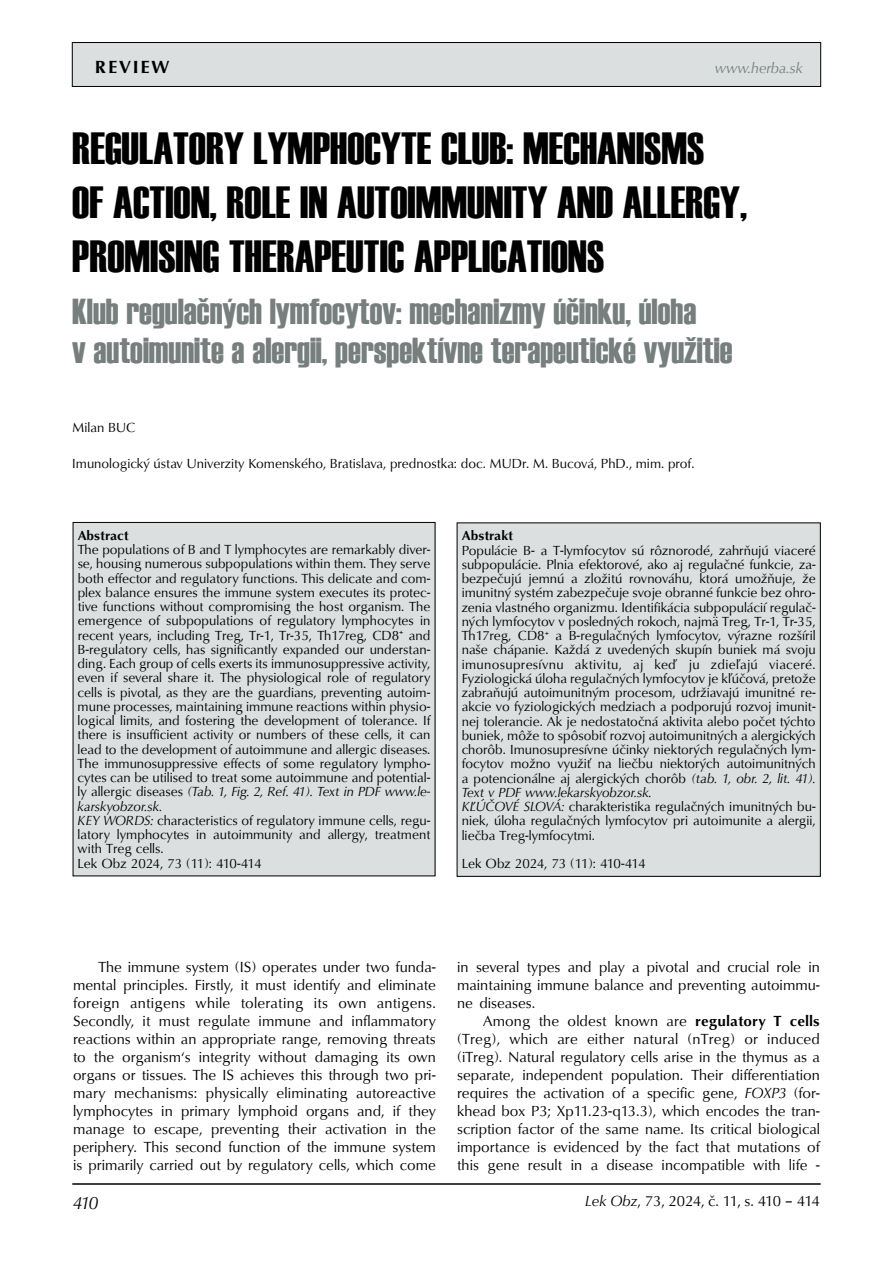
<style>
.page{position:relative;width:893px;height:1263px;background:#fff}
.page>*{position:absolute;margin:0;border:0;box-sizing:border-box;transform-origin:0 0}
.t1{font:45px/54px "Haettenschweiler";color:#000}
.t2{font:36px/39px "Haettenschweiler";color:#777e7e}
.t3{font:700 18px "URW Classico TEE";letter-spacing:.1em;color:#000}
.t4{font:italic 18px "URW Classico TEE";color:#000}
.t5{font:15px/18px "URW Classico TEE";color:#000;text-align:justify}
.t6{font:15px "URW Classico TEE";letter-spacing:-.05em;color:#000}
.t7{font:italic 15px "URW Classico TEE";color:#777e7e}
.t8{font:13.5px/14.2px "URW Classico TEE";color:#000}
.t9{font:700 13.5px "URW Classico TEE";color:#000}
.s1{font-style:italic}
.s2{font-weight:700}
</style>
<div class="page">
<div style="left:72px;top:43px;width:749px;height:43px;background:#dcdfe0"></div>
<div style="left:72px;top:42px;width:749px;height:45px;border:1px solid #000"></div>
<hr style="left:72px;top:1183px;width:749px;height:2px;background:#000">
<div style="left:73px;top:522px;width:362px;height:354px;background:#dcdfe0"></div>
<div style="left:457px;top:523px;width:363px;height:353px;background:#dcdfe0"></div>
<div style="left:457px;top:522px;width:364px;height:355px;border:1px solid #000"></div>
<h3 class="t3" style="left:95px;top:56px;width:76px">REVIEW</h3>
<p class="t7" style="left:715px;top:59px;width:90px">www.herba.sk</p>
<h1 class="t1" style="left:72px;top:121px;width:676px">REGULATORY LYMPHOCYTE CLUB: MECHANISMS<br>OF ACTION, ROLE IN AUTOIMMUNITY AND ALLERGY,<br>PROMISING THERAPEUTIC APPLICATIONS</h1>
<h2 class="t2" style="left:72px;top:292px;width:662px">Klub regulačných lymfocytov: mechanizmy účinku, úloha<br>v autoimunite a alergii, perspektívne terapeutické využitie</h2>
<p class="t8" style="left:72px;top:421px;width:65px">Milan BUC</p>
<p class="t8" style="left:72px;top:457px;width:624px">Imunologický ústav Univerzity Komenského, Bratislava, prednostka: doc. MUDr. M. Bucová, PhD., mim. prof.</p>
<p class="t9" style="left:78px;top:527px;width:53px">Abstract</p>
<p class="t8" style="left:78px;top:543px;width:354px">The populations of B and T lymphocytes are remarkably diver&shy;se, housing numerous subpopulations within them. They serve both effector and regulatory functions. This delicate and com&shy;plex balance ensures the immune system executes its protec&shy;tive functions without compromising the host organism. The emergence of subpopulations of regulatory lymphocytes in recent years, including Treg, Tr-1, Tr-35, Th17reg, CD8<sup>+</sup> and B-regulatory cells, has significantly expanded our understan&shy;ding. Each group of cells exerts its immunosuppressive activity, even if several share it. The physiological role of regulatory cells is pivotal, as they are the guardians, preventing autoim&shy;mune processes, maintaining immune reactions within physio&shy;logical limits, and fostering the development of tolerance. If there is insufficient activity or numbers of these cells, it can lead to the development of autoimmune and allergic diseases.<br>The immunosuppressive effects of some regulatory lympho&shy;cytes can be utilised to treat some autoimmune and potential&shy;ly allergic diseases <span class="s1">(Tab. 1, Fig. 2, Ref. 41). Text in PDF www.le&shy;karskyobzor.sk.<br>KEY WORDS:</span> characteristics of regulatory immune cells, regu&shy;latory lymphocytes in autoimmunity and allergy, treatment with Treg cells.<br>Lek Obz 2024, 73 (11): 410-414</p>
<p class="t9" style="left:462px;top:527px;width:53px">Abstrakt</p>
<p class="t8" style="left:462px;top:543px;width:355px">Populácie B- a T-lymfocytov sú rôznorodé, zahrňujú viaceré subpopulácie. Plnia efektorové, ako aj regulačné funkcie, za&shy;bezpečujú jemnú a zložitú rovnováhu, ktorá umožňuje, že imunitný systém zabezpečuje svoje obranné funkcie bez ohro&shy;zenia vlastného organizmu. Identifikácia subpopulácií regulač&shy;ných lymfocytov v posledných rokoch, najmä Treg, Tr-1, Tr-35, Th17reg, CD8<sup>+</sup> a B-regulačných lymfocytov, výrazne rozšíril naše chápanie. Každá z uvedených skupín buniek má svoju imunosupresívnu aktivitu, aj keď ju zdieľajú viaceré.<br>Fyziologická úloha regulačných lymfocytov je kľúčová, pretože zabraňujú autoimunitným procesom, udržiavajú imunitné re&shy;akcie vo fyziologických medziach a podporujú rozvoj imunit&shy;nej tolerancie. Ak je nedostatočná aktivita alebo počet týchto buniek, môže to spôsobiť rozvoj autoimunitných a alergických chorôb. Imunosupresívne účinky niektorých regulačných lym&shy;focytov možno využiť na liečbu niektorých autoimunitných a potencionálne aj alergických chorôb <span class="s1">(tab. 1, obr. 2, lit. 41).<br>Text v PDF www.lekarskyobzor.sk.<br>KĽÚČOVÉ SLOVÁ:</span> charakteristika regulačných imunitných bu&shy;niek, úloha regulačných lymfocytov pri autoimunite a alergii, liečba Treg-lymfocytmi.</p>
<p class="t8" style="left:462px;top:857px;width:185px">Lek Obz 2024, 73 (11): 410-414</p>
<p class="t5" style="left:73px;top:958px;width:364px;text-indent:26px">The immune system (IS) operates under two funda&shy;mental principles. Firstly, it must identify and eliminate foreign antigens while tolerating its own antigens.<br>Secondly, it must regulate immune and inflammatory reactions within an appropriate range, removing threats to the organism‘s integrity without damaging its own organs or tissues. The IS achieves this through two pri&shy;mary mechanisms: physically eliminating autoreactive lymphocytes in primary lymphoid organs and, if they manage to escape, preventing their activation in the periphery. This second function of the immune system is primarily carried out by regulatory cells, which come</p>
<p class="t5" style="left:457px;top:958px;width:364px">in several types and play a pivotal and crucial role in maintaining immune balance and preventing autoimmu&shy;ne diseases.</p>
<p class="t5" style="left:457px;top:1012px;width:364px;text-indent:26px">Among the oldest known are <span class="s2">regulatory T cells </span>(Treg), which are either natural (nTreg) or induced (iTreg). Natural regulatory cells arise in the thymus as a separate, independent population. Their differentiation requires the activation of a specific gene, <span class="s1">FOXP3</span> (for&shy;khead box P3; Xp11.23-q13.3), which encodes the tran&shy;scription factor of the same name. Its critical biological importance is evidenced by the fact that mutations of this gene result in a disease incompatible with life -</p>
<h3 class="t4" style="left:73px;top:1191px;width:26px">410</h3>
<p class="t6" style="left:585px;top:1191px;width:236px"><span class="s1">Lek Obz</span>, 73, 2024, č. 11, s. 410 – 414</p>
</div>
